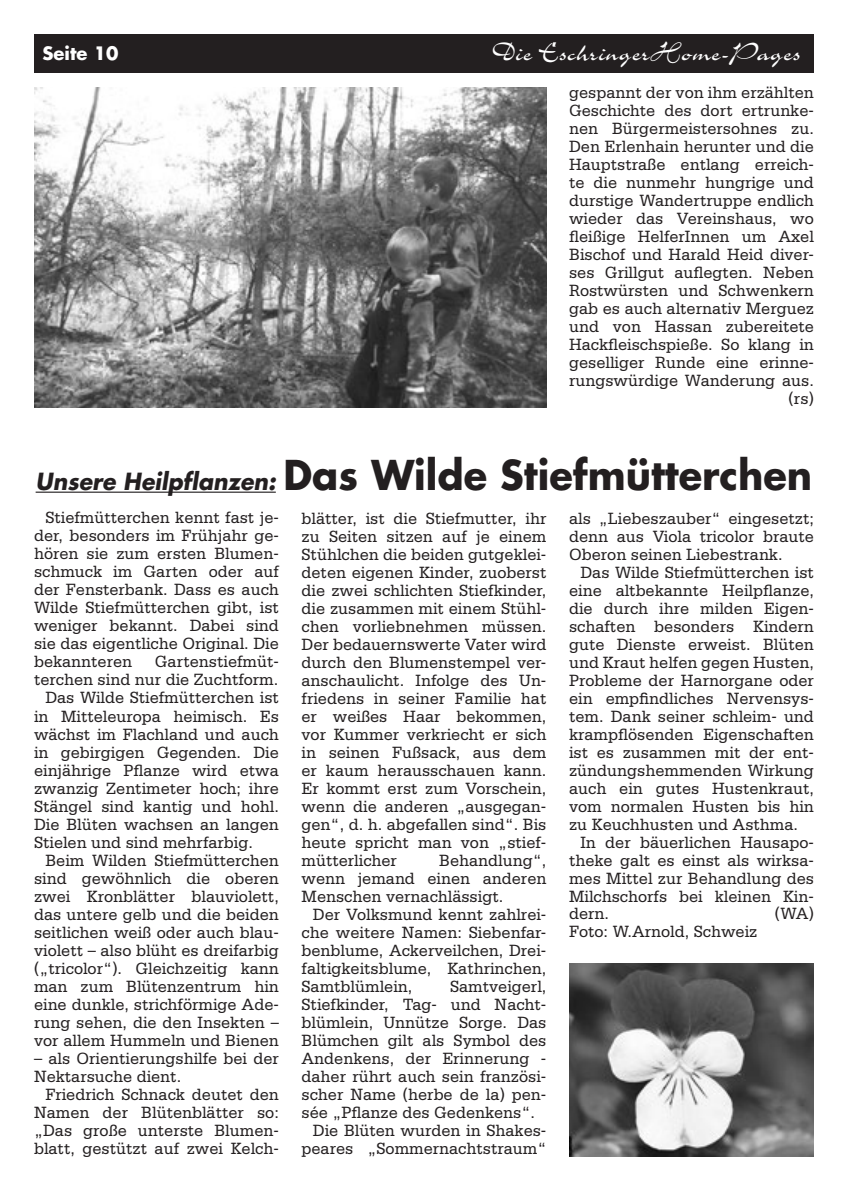
<style>
.page{position:relative;width:848px;height:1191px;background:#fff}
.page>*{position:absolute;margin:0;border:0;box-sizing:border-box;transform-origin:0 0}
.Zwischenüberschrift{font:700 40px "Futura LT";color:#231f20;scale:.96 1}
.t1{font:29px "Charme LT";color:#fff}
.t2{font:700 18px "Futura LT";color:#fff}
.Grundtext{font:17.2px/18px "Serifa LT";color:#231f20;text-align:justify;scale:.95 1}
.s1{font-style:italic;font-size:23px}
</style>
<div class="page">
<div style="left:34px;top:34px;width:780px;height:38px;background:#231f20"></div>
<img style="left:569px;top:963px;width:245px;height:194px">
<hr style="left:36px;top:491px;width:240px;height:2px;background:#231f20">
<img style="left:34px;top:87px;width:512px;height:320px">
<p class="t2" style="left:43px;top:42px;width:77px">Seite 10</p>
<p class="t1" style="left:492px;top:38px;width:310px">Die EschringerHome-Pages</p>
<p class="Grundtext" style="left:569px;top:84px;width:259px;text-align:right">gespannt der von ihm erzählten<br>Geschichte des dort ertrunke&shy;nen Bürgermeistersohnes zu.<br>Den Erlenhain herunter und die<br>Hauptstraße entlang erreich&shy;te die nunmehr hungrige und durstige Wandertruppe endlich wieder das Vereinshaus, wo fleißige HelferInnen um Axel<br>Bischof und Harald Heid diver&shy;ses Grillgut auflegten. Neben<br>Rostwürsten und Schwenkern gab es auch alternativ Merguez und von Hassan zubereitete<br>Hackfleischspieße. So klang in geselliger Runde eine erinne&shy;rungswürdige Wanderung aus. (rs)</p>
<p class="Zwischenüberschrift" style="left:36px;top:448px;width:810px"><span class="s1">Unsere Heilpflanzen:</span> Das Wilde Stiefmütterchen</p>
<p class="Grundtext" style="left:34px;top:509px;width:259px;text-indent:11px">Stiefmütterchen kennt fast je&shy;der, besonders im Frühjahr ge&shy;hören sie zum ersten Blumen&shy;schmuck im Garten oder auf der Fensterbank. Dass es auch Wilde Stiefmütterchen gibt, ist weniger bekannt. Dabei sind sie das eigentliche Original. Die bekannteren</p>
<p class="Grundtext" style="left:34px;top:653px;width:259px;text-align:right">Gartenstiefmüt-<br>terchen sind nur die Zuchtform.</p>
<p class="Grundtext" style="left:34px;top:689px;width:259px;text-indent:11px">Das Wilde Stiefmütterchen ist in Mitteleuropa heimisch. Es wächst im Flachland und auch in gebirgigen Gegenden. Die einjährige Pflanze wird etwa zwanzig Zentimeter hoch; ihre Stängel sind kantig und hohl.<br>Die Blüten wachsen an langen Stielen und sind mehrfarbig.</p>
<p class="Grundtext" style="left:34px;top:851px;width:259px;text-indent:11px">Beim Wilden Stiefmütterchen sind gewöhnlich die oberen zwei Kronblätter blauviolett, das untere gelb und die beiden seitlichen weiß oder auch blau&shy;violett – also blüht es dreifarbig („tricolor“). Gleichzeitig kann man zum Blütenzentrum hin eine dunkle, strichförmige Ade&shy;rung sehen, die den Insekten – vor allem Hummeln und Bienen</p>
<p class="Grundtext" style="left:34px;top:1049px;width:259px">– als Orientierungshilfe bei der<br>Nektarsuche dient.</p>
<p class="Grundtext" style="left:34px;top:1085px;width:259px;text-indent:11px">Friedrich Schnack deutet den Namen der Blütenblätter so: „Das große unterste Blumen&shy;blatt, gestützt auf zwei Kelch-</p>
<p class="Grundtext" style="left:301px;top:509px;width:259px">blätter, ist die Stiefmutter, ihr zu Seiten sitzen auf je einem Stühlchen die beiden gutgeklei&shy;deten eigenen Kinder, zuoberst die zwei schlichten Stiefkinder, die zusammen mit einem Stühl&shy;chen vorliebnehmen müssen.<br>Der bedauernswerte Vater wird durch den Blumenstempel ver&shy;anschaulicht. Infolge des Un&shy;friedens in seiner Familie hat er weißes Haar bekommen, vor Kummer verkriecht er sich in seinen Fußsack, aus dem er kaum herausschauen kann.<br>Er kommt erst zum Vorschein, wenn die anderen „ausgegan&shy;gen“, d. h. abgefallen sind“. Bis heute spricht man von „stief&shy;mütterlicher</p>
<p class="Grundtext" style="left:301px;top:851px;width:259px;text-indent:138px">Behandlung“, wenn jemand einen anderen Menschen vernachlässigt.</p>
<p class="Grundtext" style="left:301px;top:905px;width:259px;text-indent:11px">Der Volksmund kennt zahlrei&shy;che weitere Namen: Siebenfar&shy;benblume, Ackerveilchen, Drei&shy;faltigkeitsblume, Kathrinchen, Samtblümlein,</p>
<p class="Grundtext" style="left:301px;top:977px;width:259px;text-indent:148px">Samtveigerl, Stiefkinder, Tag- und Nacht&shy;blümlein, Unnütze Sorge. Das Blümchen gilt als Symbol des Andenkens, der Erinnerung - daher rührt auch sein französi&shy;scher Name (herbe de la) pen&shy;sée „Pflanze des Gedenkens“.</p>
<p class="Grundtext" style="left:301px;top:1121px;width:259px;text-align:right">Die Blüten wurden in Shakes&shy;peares „Sommernachtstraum“</p>
<p class="Grundtext" style="left:569px;top:509px;width:259px">als „Liebeszauber“ eingesetzt; denn aus Viola tricolor braute Oberon seinen Liebestrank.</p>
<p class="Grundtext" style="left:569px;top:563px;width:259px;text-indent:11px">Das Wilde Stiefmütterchen ist eine altbekannte Heilpflanze, die durch ihre milden Eigen&shy;schaften besonders Kindern gute Dienste erweist. Blüten und Kraut helfen gegen Husten, Probleme der Harnorgane oder ein empfindliches Nervensys&shy;tem. Dank seiner schleim- und krampflösenden Eigenschaften ist es zusammen mit der ent&shy;zündungshemmenden Wirkung auch ein gutes Hustenkraut, vom normalen Husten bis hin zu Keuchhusten und Asthma.</p>
<p class="Grundtext" style="left:569px;top:834px;width:259px;text-indent:11px">In der bäuerlichen Hausapo&shy;theke galt es einst als wirksa&shy;mes Mittel zur Behandlung des Milchschorfs bei kleinen Kin&shy;dern.</p>
<p class="Grundtext" style="left:775px;top:905px;width:43px">(WA)</p>
<p class="Grundtext" style="left:569px;top:923px;width:200px">Foto: W.Arnold, Schweiz</p>
</div>
